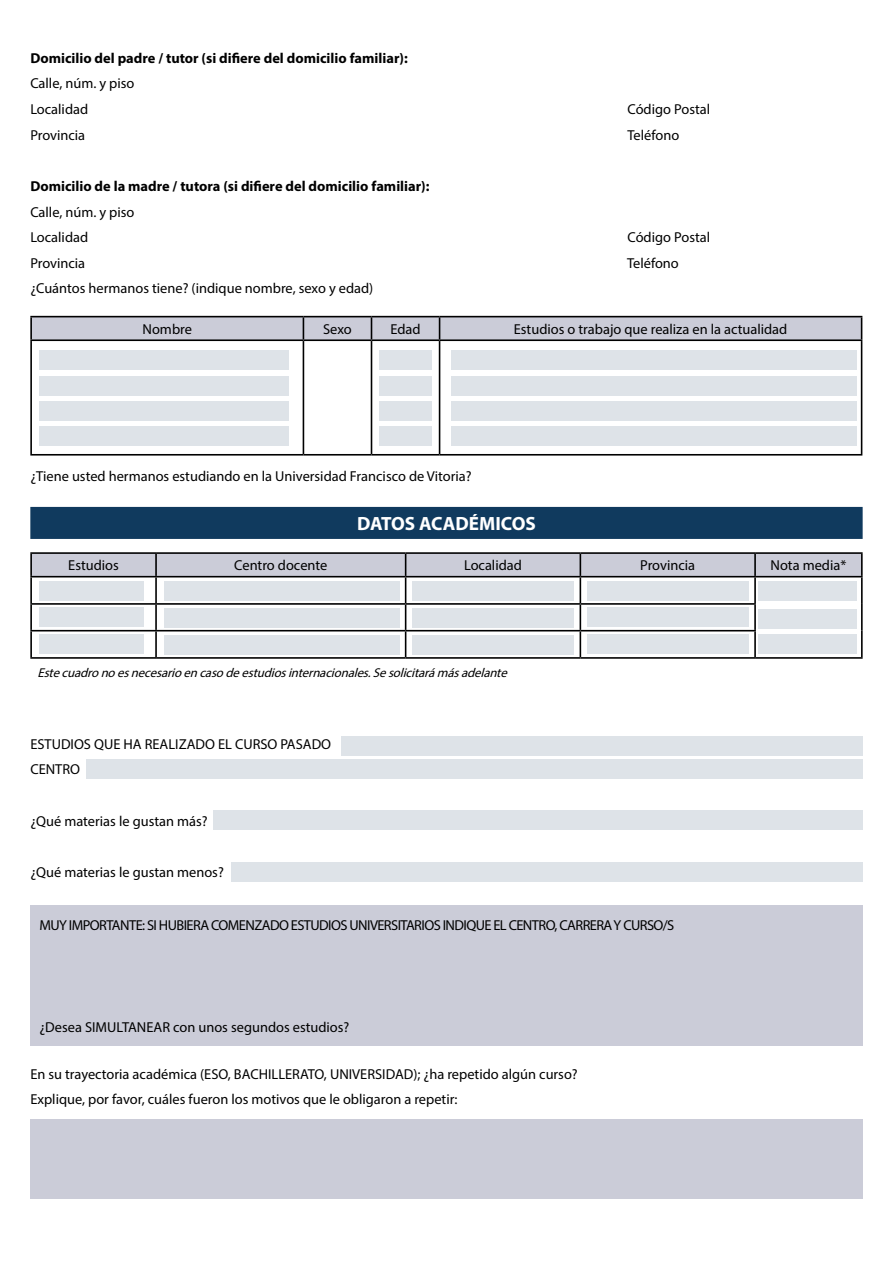
<style>
.page{position:relative;width:893px;height:1263px;background:#fff}
.page>*{position:absolute;margin:0;border:0;box-sizing:border-box;transform-origin:0 0}
.t1{font:700 19.2px "Myriad Pro";color:#fff}
.t2{font:14.4px/25.7px "Myriad Pro";color:#000}
.t3{font:700 14.4px "Myriad Pro";color:#000}
.t4{font:14.4px "Myriad Pro";letter-spacing:-.04em;color:#000}
.t5{font:italic 12.75px "Myriad Pro";color:#000}
</style>
<div class="page">
<div style="left:379px;top:351px;width:53px;height:19px;background:#dee3e8"></div>
<div style="left:379px;top:376px;width:53px;height:19px;background:#dee3e8"></div>
<div style="left:379px;top:401px;width:53px;height:20px;background:#dee3e8"></div>
<div style="left:379px;top:427px;width:53px;height:19px;background:#dee3e8"></div>
<div style="left:30px;top:1119px;width:833px;height:79px;background:#cbccd8"></div>
<div style="left:39px;top:351px;width:250px;height:19px;background:#dee3e8"></div>
<div style="left:39px;top:376px;width:250px;height:19px;background:#dee3e8"></div>
<div style="left:39px;top:401px;width:250px;height:20px;background:#dee3e8"></div>
<div style="left:39px;top:427px;width:250px;height:19px;background:#dee3e8"></div>
<div style="left:30px;top:507px;width:833px;height:32px;background:#103a5e"></div>
<hr style="left:30px;top:316px;width:273px;height:1px;background:#000">
<hr style="left:30px;top:317px;width:2px;height:22px;background:#000">
<hr style="left:303px;top:316px;width:68px;height:1px;background:#000">
<hr style="left:371px;top:316px;width:69px;height:1px;background:#000">
<hr style="left:440px;top:316px;width:422px;height:1px;background:#000">
<div style="left:31px;top:317px;width:831px;height:22px;background:#cbccd8"></div>
<hr style="left:30px;top:339px;width:273px;height:2px;background:#000">
<hr style="left:30px;top:341px;width:2px;height:113px;background:#000">
<hr style="left:303px;top:339px;width:68px;height:2px;background:#000">
<hr style="left:303px;top:341px;width:1px;height:113px;background:#000">
<hr style="left:371px;top:339px;width:69px;height:2px;background:#000">
<hr style="left:371px;top:341px;width:1px;height:113px;background:#000">
<hr style="left:440px;top:339px;width:422px;height:2px;background:#000">
<hr style="left:439px;top:341px;width:1px;height:113px;background:#000">
<hr style="left:861px;top:341px;width:1px;height:113px;background:#000">
<hr style="left:30px;top:454px;width:273px;height:2px;background:#000">
<hr style="left:303px;top:454px;width:68px;height:2px;background:#000">
<hr style="left:371px;top:454px;width:69px;height:2px;background:#000">
<hr style="left:440px;top:454px;width:422px;height:2px;background:#000">
<hr style="left:30px;top:552px;width:126px;height:2px;background:#000">
<hr style="left:30px;top:554px;width:2px;height:22px;background:#000">
<hr style="left:156px;top:552px;width:250px;height:2px;background:#000">
<hr style="left:406px;top:552px;width:174px;height:2px;background:#000">
<hr style="left:580px;top:552px;width:175px;height:2px;background:#000">
<hr style="left:755px;top:552px;width:108px;height:2px;background:#000">
<hr style="left:861px;top:554px;width:2px;height:22px;background:#000">
<hr style="left:30px;top:576px;width:126px;height:1px;background:#000">
<hr style="left:30px;top:577px;width:2px;height:26px;background:#000">
<hr style="left:755px;top:576px;width:108px;height:1px;background:#000">
<hr style="left:861px;top:577px;width:2px;height:27px;background:#000">
<hr style="left:30px;top:603px;width:126px;height:2px;background:#000">
<hr style="left:30px;top:605px;width:2px;height:25px;background:#000">
<hr style="left:861px;top:604px;width:2px;height:27px;background:#000">
<hr style="left:30px;top:630px;width:126px;height:1px;background:#000">
<hr style="left:30px;top:631px;width:2px;height:26px;background:#000">
<svg style="left:31px;top:553px;width:831px;height:104px"></svg>
<hr style="left:754px;top:631px;width:2px;height:26px;background:#000">
<hr style="left:861px;top:631px;width:2px;height:26px;background:#000">
<hr style="left:30px;top:657px;width:126px;height:2px;background:#000">
<hr style="left:156px;top:657px;width:250px;height:2px;background:#000">
<hr style="left:406px;top:657px;width:174px;height:2px;background:#000">
<hr style="left:580px;top:657px;width:175px;height:2px;background:#000">
<hr style="left:755px;top:657px;width:108px;height:2px;background:#000">
<div style="left:30px;top:905px;width:833px;height:141px;background:#cbccd8"></div>
<div style="left:451px;top:351px;width:406px;height:19px;background:#dee3e8"></div>
<div style="left:451px;top:376px;width:406px;height:19px;background:#dee3e8"></div>
<div style="left:451px;top:401px;width:406px;height:20px;background:#dee3e8"></div>
<div style="left:451px;top:427px;width:406px;height:19px;background:#dee3e8"></div>
<div style="left:341px;top:737px;width:522px;height:19px;background:#dee3e8"></div>
<div style="left:86px;top:759px;width:777px;height:19px;background:#dee3e8"></div>
<div style="left:213px;top:811px;width:650px;height:19px;background:#dee3e8"></div>
<div style="left:231px;top:862px;width:632px;height:19px;background:#dee3e8"></div>
<div style="left:39px;top:607px;width:105px;height:19px;background:#dee3e8"></div>
<div style="left:39px;top:634px;width:105px;height:19px;background:#dee3e8"></div>
<div style="left:164px;top:635px;width:236px;height:19px;background:#dee3e8"></div>
<div style="left:164px;top:609px;width:236px;height:19px;background:#dee3e8"></div>
<div style="left:164px;top:582px;width:236px;height:19px;background:#dee3e8"></div>
<div style="left:412px;top:582px;width:162px;height:19px;background:#dee3e8"></div>
<div style="left:587px;top:582px;width:161px;height:19px;background:#dee3e8"></div>
<div style="left:587px;top:607px;width:161px;height:19px;background:#dee3e8"></div>
<div style="left:587px;top:634px;width:161px;height:19px;background:#dee3e8"></div>
<div style="left:758px;top:634px;width:99px;height:19px;background:#dee3e8"></div>
<div style="left:758px;top:609px;width:99px;height:19px;background:#dee3e8"></div>
<div style="left:758px;top:582px;width:99px;height:19px;background:#dee3e8"></div>
<div style="left:412px;top:608px;width:162px;height:19px;background:#dee3e8"></div>
<div style="left:412px;top:635px;width:162px;height:19px;background:#dee3e8"></div>
<p class="t3" style="left:30px;top:49px;width:379px">Domicilio del padre / tutor (si difiere del domicilio familiar):</p>
<p class="t2" style="left:30px;top:71px;width:106px">Calle, núm. y piso<br>Localidad</p>
<p class="t2" style="left:627px;top:96px;width:84px">Código Postal</p>
<p class="t2" style="left:30px;top:122px;width:56px">Provincia</p>
<p class="t2" style="left:627px;top:122px;width:53px">Teléfono</p>
<p class="t3" style="left:30px;top:177px;width:401px">Domicilio de la madre / tutora (si difiere del domicilio familiar):</p>
<p class="t2" style="left:30px;top:199px;width:106px">Calle, núm. y piso<br>Localidad</p>
<p class="t2" style="left:627px;top:224px;width:84px">Código Postal</p>
<p class="t2" style="left:30px;top:250px;width:56px">Provincia</p>
<p class="t2" style="left:627px;top:250px;width:53px">Teléfono</p>
<p class="t2" style="left:30px;top:276px;width:344px">¿Cuántos hermanos tiene? (indique nombre, sexo y edad)</p>
<p class="t2" style="left:143px;top:316px;width:51px">Nombre</p>
<p class="t2" style="left:323px;top:316px;width:30px">Sexo</p>
<p class="t2" style="left:390px;top:316px;width:32px">Edad</p>
<p class="t2" style="left:514px;top:316px;width:275px">Estudios o trabajo que realiza en la actualidad</p>
<p class="t2" style="left:30px;top:463px;width:443px">¿Tiene usted hermanos estudiando en la Universidad Francisco de Vitoria?</p>
<h1 class="t1" style="left:357px;top:511px;width:180px">DATOS ACADÉMICOS</h1>
<p class="t2" style="left:68px;top:552px;width:52px">Estudios</p>
<p class="t2" style="left:234px;top:552px;width:95px">Centro docente</p>
<p class="t2" style="left:464px;top:552px;width:59px">Localidad</p>
<p class="t2" style="left:640px;top:552px;width:56px">Provincia</p>
<p class="t2" style="left:770px;top:552px;width:77px">Nota media*</p>
<p class="t5" style="left:38px;top:665px;width:475px">Estecuadronoesnecesarioencasodeestudiosinternacionales.Sesolicitarámásadelante</p>
<p class="t2" style="left:30px;top:731px;width:302px">ESTUDIOS QUE HA REALIZADO EL CURSO PASADO<br>CENTRO</p>
<p class="t2" style="left:30px;top:808px;width:179px">¿Qué materias le gustan más?</p>
<p class="t2" style="left:30px;top:859px;width:195px">¿Qué materias le gustan menos?</p>
<p class="t4" style="left:39px;top:916px;width:636px">MUY IMPORTANTE: SI HUBIERA COMENZADO ESTUDIOS UNIVERSITARIOS INDIQUE EL CENTRO, CARRERA Y CURSO/S</p>
<p class="t2" style="left:39px;top:1014px;width:311px">¿Desea SIMULTANEAR con unos segundos estudios?</p>
<p class="t2" style="left:30px;top:1061px;width:549px">En su trayectoria académica (ESO, BACHILLERATO, UNIVERSIDAD); ¿ha repetido algún curso?<br>Explique, por favor, cuáles fueron los motivos que le obligaron a repetir:</p>
</div>
